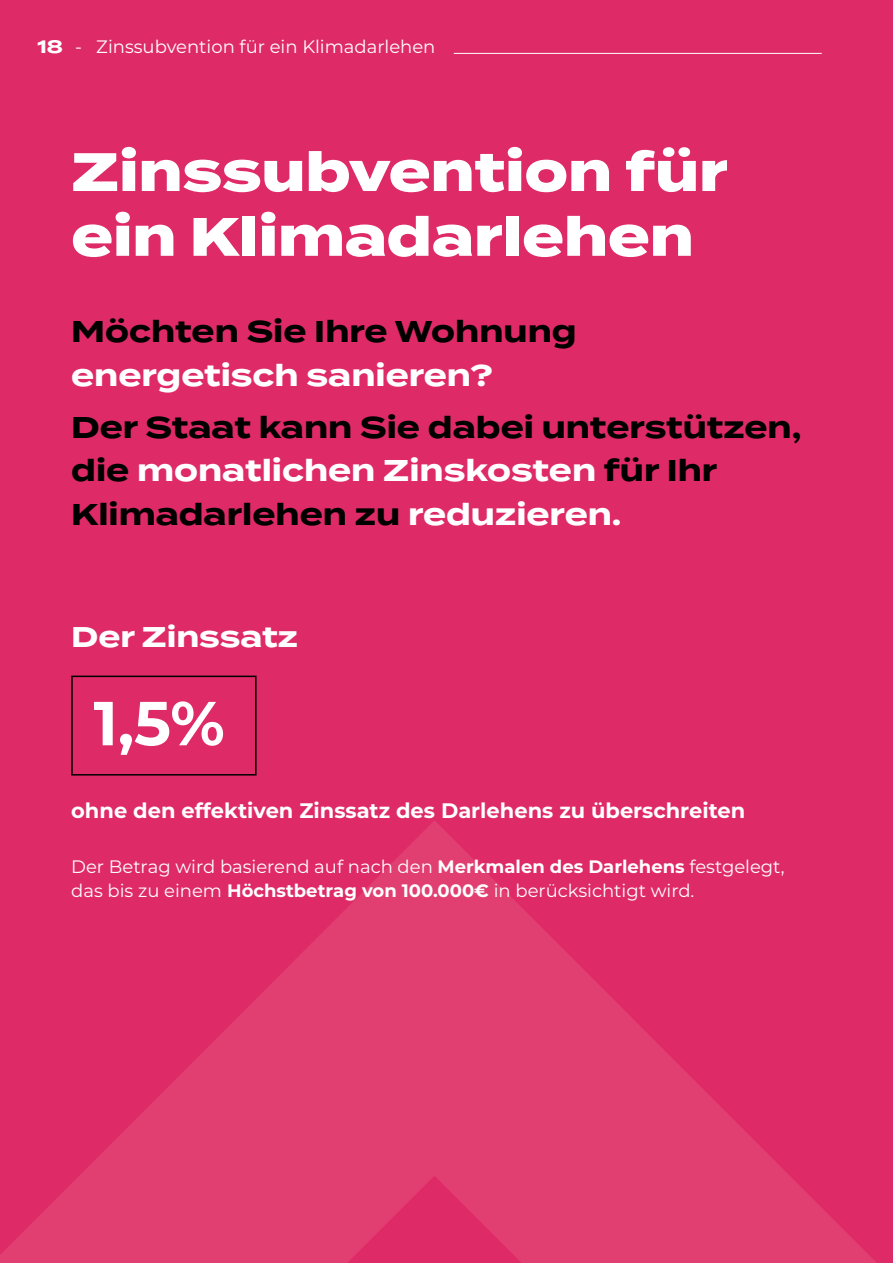
<style>
.page{position:relative;width:893px;height:1263px;background:#df2a68}
.page>*{position:absolute;margin:0;border:0;box-sizing:border-box;transform-origin:0 0}
.t1{font:700 61.95px "Montserrat";color:#fff}
.t2{font:800 54px/64.8px "Termina";color:#fff}
.t3{font:700 30px/43.5px "Termina";color:#000}
.t4{font:700 28.5px "Termina";color:#fff}
.t5{font:700 21px "Montserrat";color:#fff}
.t6{font:18px/24px "Montserrat";color:#fff}
.t7{font:700 18px "Termina";color:#fff}
.s1{color:#fff}
.s2{font-weight:700}
</style>
<div class="page">
<svg style="left:0;top:821px;width:876px;height:442px"></svg>
<div style="left:71px;top:676px;width:186px;height:99px;border:2px solid #000"></div>
<hr style="left:454px;top:53px;width:368px;height:1px;background:#fff">
<p class="t7" style="left:38px;top:33px;width:27px">18</p>
<p class="t6" style="left:75px;top:34px;width:362px">- Zinssubvention für ein Klimadarlehen</p>
<p class="t2" style="left:71px;top:141px;width:658px">Zinssubvention für ein Klimadarlehen</p>
<p class="t3" style="left:71px;top:310px;width:507px">Möchten Sie Ihre Wohnung <span class="s1">energetisch sanieren?</span></p>
<p class="t3" style="left:71px;top:406px;width:732px">Der Staat kann Sie dabei unterstützen, die <span class="s1">monatlichen Zinskosten</span> für Ihr<br>Klimadarlehen zu <span class="s1">reduzieren.</span></p>
<p class="t4" style="left:71px;top:616px;width:228px">Der Zinssatz</p>
<p class="t1" style="left:94px;top:679px;width:133px">1,5%</p>
<p class="t5" style="left:71px;top:795px;width:675px">ohne den effektiven Zinssatz des Darlehens zu überschreiten</p>
<p class="t6" style="left:71px;top:854px;width:715px">Der Betrag wird basierend auf nach den <span class="s2">Merkmalen des Darlehens</span> festgelegt, das bis zu einem <span class="s2">Höchstbetrag von 100.000€</span> in berücksichtigt wird.</p>
</div>
